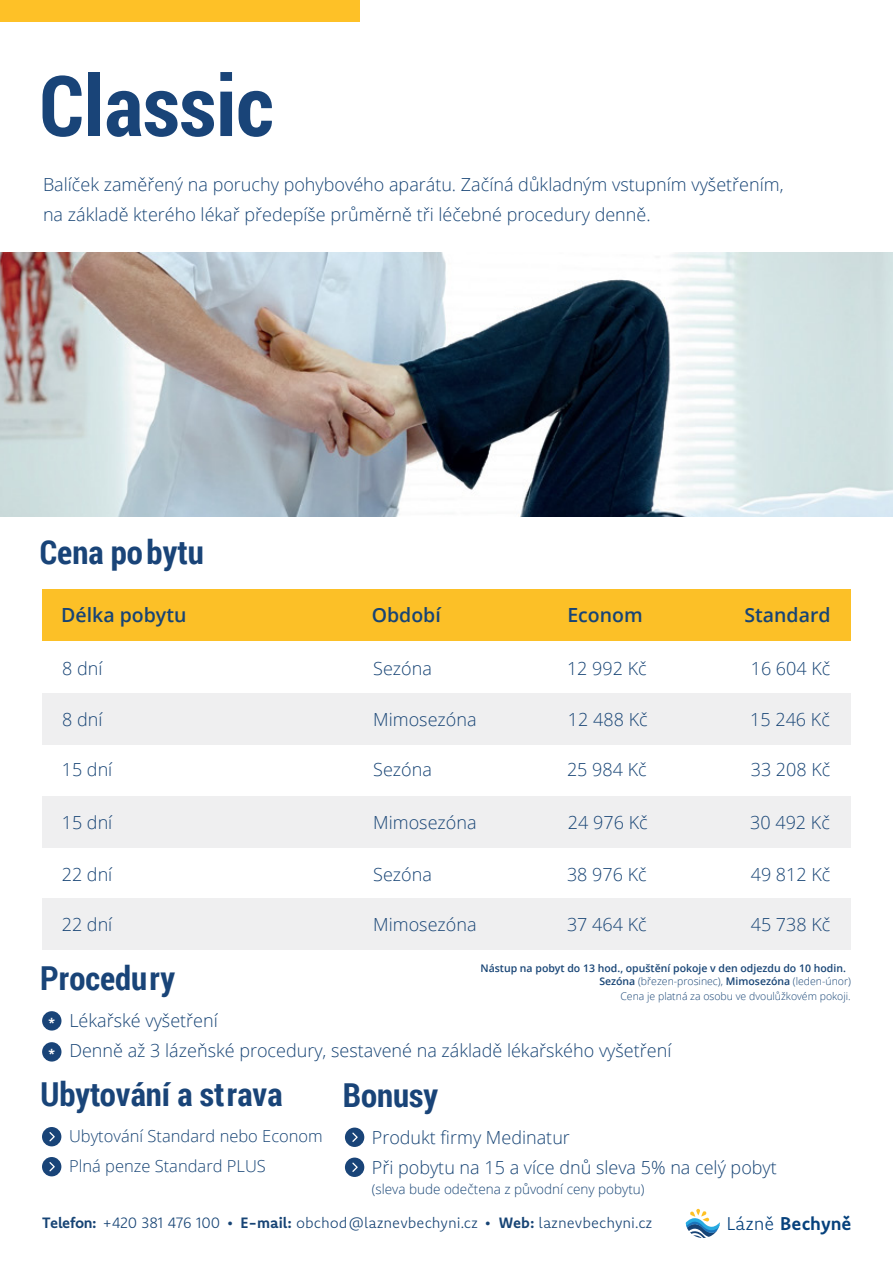
<style>
.page{position:relative;width:893px;height:1263px;background:#fff}
.page>*{position:absolute;margin:0;border:0;box-sizing:border-box;transform-origin:0 0}
.t1{font:700 84px "Roboto Condensed";color:#194478}
.t2{font:700 33px "Roboto Condensed";color:#194478}
.t3{font:600 19.5px "Open Sans";color:#174475}
.t4{font:700 18.45px "Komet Pro";color:#06417c}
.t5{font:300 18px/30px "Open Sans";color:#174475}
.t6{font:300 16.5px/30px "Open Sans";color:#174475}
.t7{font:300 15px "Komet Pro";color:#174475}
.t8{font:300 13.5px "Open Sans";color:#174475}
.t9{font:700 12px "Open Sans";color:#fff}
.t10{font:300 10.5px/15px "Open Sans";color:#174475;text-align:right}
.t11{font:600 10.5px "Open Sans";color:#174475}
.s1{font-weight:600}
.s2{font-weight:700}
.s3{font-size:13.2px}
.s4{font-weight:300}
</style>
<div class="page">
<div style="left:345px;top:1127px;width:19px;height:20px;background:#194478;border-radius:50%"></div>
<svg style="left:352px;top:1132px;width:6px;height:10px"></svg>
<div style="left:345px;top:1157px;width:19px;height:20px;background:#194478;border-radius:50%"></div>
<svg style="left:352px;top:1162px;width:6px;height:10px"></svg>
<svg style="left:685px;top:1209px;width:35px;height:29px"></svg>
<div style="left:42px;top:590px;width:808px;height:50px;background:#fcc027"></div>
<div style="left:0;top:0;width:359px;height:21px;background:#fec127"></div>
<img style="left:0;top:252px;width:893px;height:264px">
<div style="left:42px;top:693px;width:808px;height:51px;background:#efeff0"></div>
<div style="left:42px;top:796px;width:808px;height:52px;background:#efeff0"></div>
<div style="left:42px;top:899px;width:808px;height:51px;background:#efeff0"></div>
<div style="left:42px;top:1127px;width:19px;height:19px;background:#194478;border-radius:50%"></div>
<svg style="left:49px;top:1132px;width:6px;height:9px"></svg>
<div style="left:42px;top:1157px;width:19px;height:19px;background:#194478;border-radius:50%"></div>
<svg style="left:49px;top:1162px;width:6px;height:9px"></svg>
<div style="left:42px;top:1011px;width:19px;height:19px;background:#194478;border-radius:50%"></div>
<div style="left:42px;top:1042px;width:19px;height:19px;background:#194478;border-radius:50%"></div>
<h1 class="t1" style="left:39px;top:47px;width:236px">Classic</h1>
<p class="t5" style="left:43px;top:169px;width:742px">Balíček zaměřený na poruchy pohybového aparátu. Začíná důkladným vstupním vyšetřením, na základě kterého lékař předepíše průměrně tři léčebné procedury denně.</p>
<h2 class="t2" style="left:40px;top:529px;width:166px">Cena pobytu</h2>
<p class="t3" style="left:61px;top:601px;width:127px">Délka pobytu</p>
<p class="t3" style="left:372px;top:601px;width:71px">Období</p>
<p class="t3" style="left:567px;top:601px;width:77px">Econom</p>
<p class="t3" style="left:745px;top:601px;width:87px">Standard</p>
<p class="t5" style="left:62px;top:653px;width:42px">8 dní</p>
<p class="t5" style="left:62px;top:704px;width:42px">8 dní</p>
<p class="t5" style="left:373px;top:653px;width:60px">Sezóna</p>
<p class="t5" style="left:373px;top:704px;width:105px">Mimosezóna</p>
<p class="t5" style="left:567px;top:653px;width:81px">12 992 Kč</p>
<p class="t5" style="left:568px;top:704px;width:81px">12 488 Kč</p>
<p class="t5" style="left:751px;top:653px;width:81px">16 604 Kč</p>
<p class="t5" style="left:750px;top:704px;width:81px">15 246 Kč</p>
<p class="t5" style="left:62px;top:754px;width:52px">15 dní</p>
<p class="t5" style="left:373px;top:754px;width:60px">Sezóna</p>
<p class="t5" style="left:567px;top:754px;width:81px">25 984 Kč</p>
<p class="t5" style="left:751px;top:754px;width:81px">33 208 Kč</p>
<p class="t5" style="left:62px;top:807px;width:52px">15 dní</p>
<p class="t5" style="left:373px;top:807px;width:105px">Mimosezóna</p>
<p class="t5" style="left:568px;top:807px;width:81px">24 976 Kč</p>
<p class="t5" style="left:750px;top:807px;width:81px">30 492 Kč</p>
<p class="t5" style="left:62px;top:859px;width:52px">22 dní</p>
<p class="t5" style="left:373px;top:859px;width:60px">Sezóna</p>
<p class="t5" style="left:567px;top:859px;width:81px">38 976 Kč</p>
<p class="t5" style="left:751px;top:859px;width:81px">49 812 Kč</p>
<p class="t5" style="left:62px;top:909px;width:52px">22 dní</p>
<p class="t5" style="left:373px;top:909px;width:105px">Mimosezóna</p>
<p class="t5" style="left:567px;top:909px;width:81px">37 464 Kč</p>
<p class="t5" style="left:751px;top:909px;width:81px">45 738 Kč</p>
<h2 class="t2" style="left:40px;top:955px;width:136px">Procedury</h2>
<p class="t11" style="left:480px;top:961px;width:367px">Nástup na pobyt do 13 hod., opuštění pokoje v den odjezdu do 10 hodin.</p>
<p class="t10" style="left:599px;top:974px;width:253px"><span class="s1">Sezóna</span> (březen-prosinec), <span class="s1">Mimosezóna</span> (leden-únor)<br>Cena je platná za osobu ve dvoulůžkovém pokoji.</p>
<p class="t9" style="left:49px;top:1014px;width:8px">*</p>
<p class="t9" style="left:49px;top:1045px;width:8px">*</p>
<p class="t5" style="left:69px;top:1005px;width:604px">Lékařské vyšetření<br>Denně až 3 lázeňské procedury, sestavené na základě lékařského vyšetření</p>
<h2 class="t2" style="left:40px;top:1071px;width:244px">Ubytování a strava</h2>
<p class="t6" style="left:69px;top:1121px;width:255px">Ubytování Standard nebo Econom<br>Plná penze Standard PLUS</p>
<h2 class="t2" style="left:343px;top:1072px;width:97px">Bonusy</h2>
<p class="t5" style="left:372px;top:1122px;width:407px">Produkt firmy Medinatur<br>Při pobytu na 15 a více dnů sleva 5% na celý pobyt</p>
<p class="t8" style="left:372px;top:1179px;width:274px">(sleva bude odečtena z původní ceny pobytu)</p>
<p class="t7" style="left:42px;top:1213px;width:612px"><span class="s2">Telefon:</span> +420 381 476 100 <span class="s3">•</span> <span class="s2">E-mail:</span> obchod@laznevbechyni.cz <span class="s3">•</span> <span class="s2">Web:</span> laznevbechyni.cz</p>
<p class="t4" style="left:726px;top:1211px;width:127px"><span class="s4">Lázně</span> Bechyně</p>
</div>
